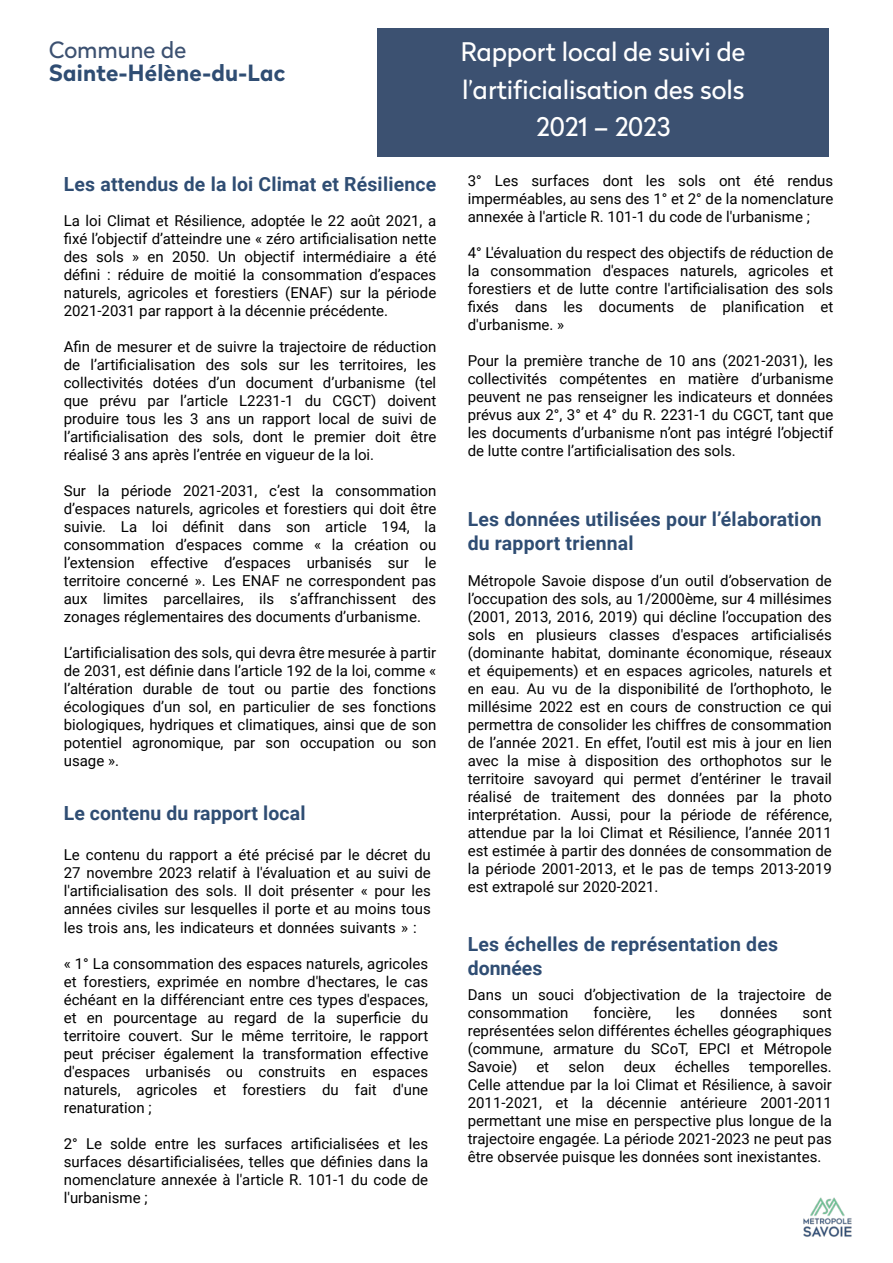
<style>
.page{position:relative;width:893px;height:1263px;background:#fff}
.page>*{position:absolute;margin:0;border:0;box-sizing:border-box;transform-origin:0 0}
.t1{font:25.5px/37.3px "Radikal";letter-spacing:-.005em;color:#fff;text-align:center}
.t2{font:700 22.35px "Radikal";letter-spacing:.01em;color:#2f4d73}
.t3{font:22.35px "Radikal";color:#3c5171}
.t4{font:700 19.5px/23.2px "Roboto";letter-spacing:.01em;color:#2f4d73}
.t5{font:15px/18px "Roboto";color:#000;text-align:justify}
.t6{font:14.7px/18px "Roboto";color:#000;text-align:justify}
.s1{font-size:15px}
</style>
<div class="page">
<div style="left:377px;top:28px;width:452px;height:128px;background:#3c5171"></div>
<img style="left:803px;top:1197px;width:49px;height:40px">
<h2 class="t3" style="left:49px;top:41px;width:139px">Commune de</h2>
<h2 class="t2" style="left:49px;top:64px;width:238px">Sainte-Hélène-du-Lac</h2>
<h1 class="t1" style="left:461px;top:36px;width:286px">Rapport local de suivi de l’artificialisation des sols<br>2021 – 2023</h1>
<h3 class="t4" style="left:64px;top:172px;width:374px">Les attendus de la loi Climat et Résilience</h3>
<p class="t5" style="left:467px;top:171px;width:367px">3° Les surfaces dont les sols ont été rendus imperméables, au sens des 1° et 2° de la nomenclature annexée à l'article R. 101-1 du code de l'urbanisme ;</p>
<p class="t5" style="left:467px;top:243px;width:367px">4° L'évaluation du respect des objectifs de réduction de la consommation d'espaces naturels, agricoles et forestiers et de lutte contre l'artificialisation des sols fixés dans les documents de planification et d'urbanisme. »</p>
<p class="t5" style="left:467px;top:351px;width:367px">Pour la première tranche de 10 ans (2021-2031), les collectivités compétentes en matière d’urbanisme peuvent ne pas renseigner les indicateurs et données prévus aux 2°, 3° et 4° du R. 2231-1 du CGCT, tant que les documents d’urbanisme n’ont pas intégré l’objectif de lutte contre l’artificialisation des sols.</p>
<p class="t5" style="left:64px;top:211px;width:374px">La loi Climat et Résilience, adoptée le 22 août 2021, a fixé l’objectif d’atteindre une « zéro artificialisation nette des sols » en 2050. Un objectif intermédiaire a été défini : réduire de moitié la consommation d’espaces naturels, agricoles et forestiers (ENAF) sur la période 2021-2031 par rapport à la décennie précédente.</p>
<p class="t5" style="left:64px;top:337px;width:374px">Afin de mesurer et de suivre la trajectoire de réduction de l’artificialisation des sols sur les territoires, les collectivités dotées d’un document d’urbanisme (tel que prévu par l’article L2231-1 du CGCT) doivent produire tous les 3 ans un rapport local de suivi de l’artificialisation des sols, dont le premier doit être réalisé 3 ans après l’entrée en vigueur de la loi.</p>
<p class="t5" style="left:64px;top:481px;width:374px">Sur la période 2021-2031, c’est la consommation d’espaces naturels, agricoles et forestiers qui doit être suivie. La loi définit dans son article 194, la consommation d’espaces comme « la création ou l’extension effective d’espaces urbanisés sur le territoire concerné ». Les ENAF ne correspondent pas aux limites parcellaires, ils s’affranchissent des zonages réglementaires des documents d’urbanisme.</p>
<p class="t5" style="left:64px;top:644px;width:374px">L’artificialisation des sols, qui devra être mesurée à partir de 2031, est définie dans l’article 192 de la loi, comme « l’altération durable de tout ou partie des fonctions écologiques d’un sol, en particulier de ses fonctions biologiques, hydriques et climatiques, ainsi que de son potentiel agronomique, par son occupation ou son usage ».</p>
<h3 class="t4" style="left:467px;top:507px;width:355px">Les données utilisées pour l’élaboration du rapport triennal</h3>
<p class="t5" style="left:467px;top:571px;width:366px">Métropole Savoie dispose d’un outil d’observation de l’occupation des sols, au 1/2000ème, sur 4 millésimes (2001, 2013, 2016, 2019) qui décline l’occupation des</p>
<p class="t6" style="left:467px;top:625px;width:366px"><span class="s1">sols en plusieurs</span> classes d'espaces artificialisés (dominante habitat, dominante économique, réseaux et équipements) et en espaces agricoles, naturels et en eau. Au vu de la disponibili<span class="s1">té de l’orthophoto, le</span></p>
<p class="t5" style="left:467px;top:697px;width:366px">millésime 2022 est en cours de construction ce qui permettra de consolider les chiffres de consommation de l’année 2021. En effet, l’outil est mis à jour en lien avec la mise à disposition des orthophotos sur le territoire savoyard qui permet d’entériner le travail réalisé de traitement des données par la photo interprétation. Aussi, pour la période de référence, attendue par la loi Climat et Résilience, l’année 2011 est estimée à partir des données de consommation de la période 2001-2013, et le pas de temps 2013-2019 est extrapolé sur 2020-2021.</p>
<h3 class="t4" style="left:64px;top:800px;width:243px">Le contenu du rapport local</h3>
<p class="t5" style="left:64px;top:846px;width:368px">Le contenu du rapport a été précisé par le décret du 27 novembre 2023 relatif à l'évaluation et au suivi de l'artificialisation des sols. Il doit présenter « pour les années civiles sur lesquelles il porte et au moins tous les trois ans, les indicateurs et données suivants » :</p>
<p class="t5" style="left:64px;top:954px;width:366px">« 1° La consommation des espaces naturels, agricoles et forestiers, exprimée en nombre d'hectares, le cas échéant en la différenciant entre ces types d'espaces, et en pourcentage au regard de la superficie du territoire couvert. Sur le même territoire, le rapport peut préciser également la transformation effective d'espaces urbanisés ou construits en espaces naturels, agricoles et forestiers du fait d'une renaturation ;</p>
<p class="t5" style="left:64px;top:1134px;width:366px">2° Le solde entre les surfaces artificialisées et les surfaces désartificialisées, telles que définies dans la nomenclature annexée à l'article R. 101-1 du code de l'urbanisme ;</p>
<h3 class="t4" style="left:467px;top:932px;width:312px">Les échelles de représentation des données</h3>
<p class="t5" style="left:467px;top:985px;width:366px">Dans un souci d’objectivation de la trajectoire de consommation</p>
<p class="t5" style="left:593px;top:1003px;width:59px">foncière,</p>
<p class="t5" style="left:676px;top:1003px;width:21px">les</p>
<p class="t5" style="left:720px;top:1003px;width:59px">données</p>
<p class="t5" style="left:467px;top:1003px;width:366px;text-indent:335px">sont représentées selon différentes échelles géographiques (commune, armature du SCoT, EPCI et Métropole Savoie)</p>
<p class="t5" style="left:467px;top:1057px;width:366px;text-indent:281px">temporelles.<br>Celle attendue par la loi Climat et Résilience, à savoir 2011-2021, et la décennie antérieure 2001-2011 permettant une mise en perspective plus longue de la trajectoire engagée. La période 2021-2023 ne peut pas être observée puisque les données sont inexistantes.</p>
<p class="t5" style="left:536px;top:1057px;width:14px">et</p>
<p class="t5" style="left:568px;top:1057px;width:38px">selon</p>
<p class="t5" style="left:623px;top:1057px;width:34px">deux</p>
<p class="t5" style="left:675px;top:1057px;width:56px">échelles</p>
</div>
